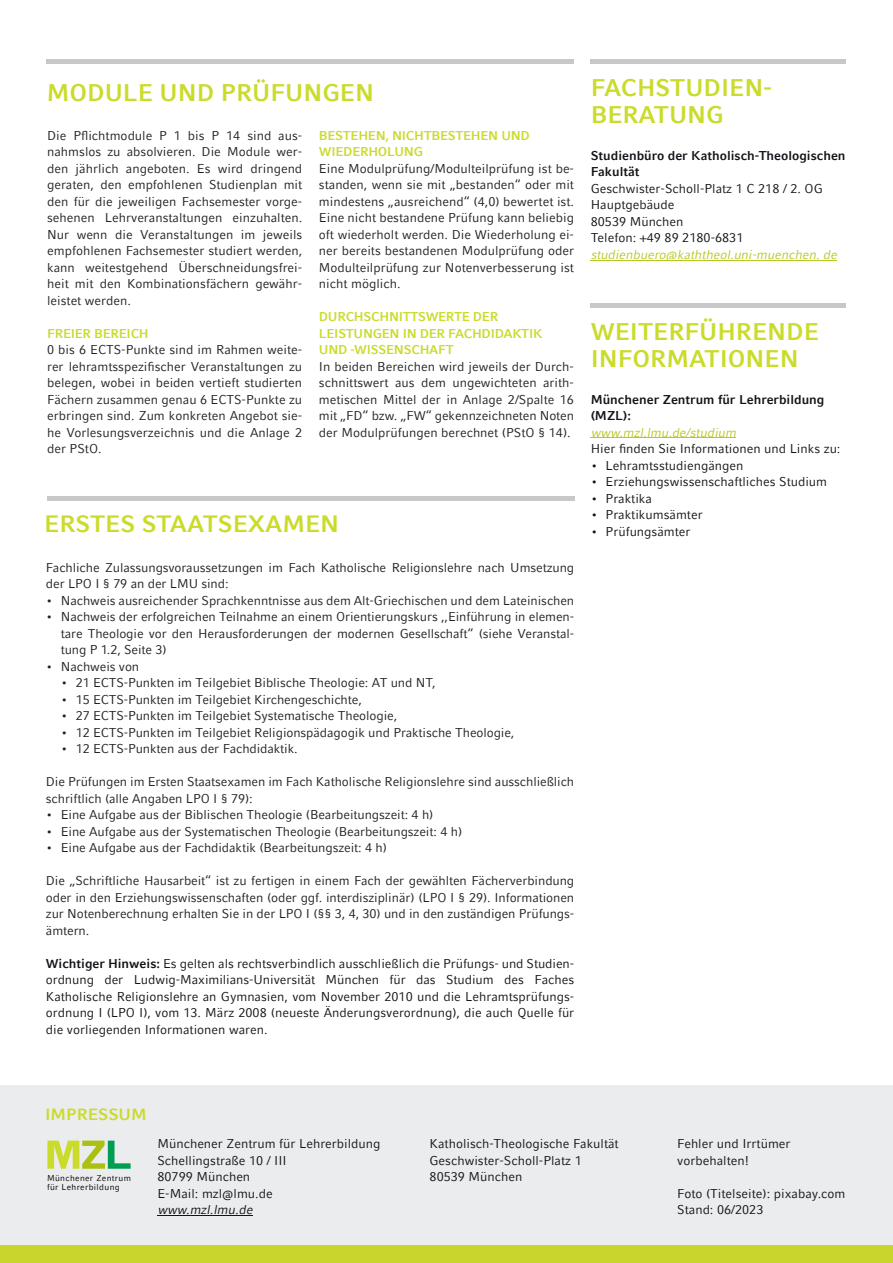
<style>
.page{position:relative;width:893px;height:1263px;background:#fff}
.page>*{position:absolute;margin:0;border:0;box-sizing:border-box;transform-origin:0 0}
.t1{font:700 24px/27px "LMU Compatil Fact";color:#cadb2a}
.t2{font:700 23.55px "LMU Compatil Fact";color:#cadb2a}
.t3{font:700 16.2px "LMU Compatil Fact";color:#cadb2a}
.t4{font:12.75px/16.5px "LMU Compatil Fact";letter-spacing:-.01em;color:#231f20;text-align:justify}
.t5{font:12.75px/16.5px "LMU Compatil Fact";color:#111418}
.t6{font:700 12.75px/16.5px "LMU Compatil Fact";letter-spacing:-.02em;color:#cadb2a}
.t7{font:700 12.75px/16.5px "LMU Compatil Fact";color:#111418}
.t8{font:italic 12.75px "LMU Compatil Fact";color:#b8c822}
.t9{font:italic 12.75px "LMU Compatil Fact";color:#111418}
.t10{font:8.4px/9.4px "LMU Compatil Fact";letter-spacing:.04em;color:#000}
.s1{font-weight:700}
</style>
<div class="page">
<div style="left:0;top:1086px;width:893px;height:177px;background:#ebecee"></div>
<div style="left:0;top:1245px;width:893px;height:18px;background:#c9d42d"></div>
<svg style="left:47px;top:1140px;width:84px;height:29px"></svg>
<hr style="left:157px;top:1215px;width:96px;height:1px;background:#111418">
<div style="left:591px;top:303px;width:255px;height:5px;background:#c6c8ca"></div>
<hr style="left:591px;top:438px;width:145px;height:1px;background:#b8c822">
<hr style="left:591px;top:60px;width:255px;height:4px;background:#c6c8ca">
<hr style="left:591px;top:260px;width:246px;height:1px;background:#b8c822">
<div style="left:47px;top:496px;width:527px;height:5px;background:#c6c8ca"></div>
<hr style="left:47px;top:60px;width:527px;height:4px;background:#c6c8ca">
<h1 class="t1" style="left:47px;top:81px;width:329px">MODULE UND PRÜFUNGEN</h1>
<p class="t4" style="left:47px;top:128px;width:257px">Die Pflichtmodule P 1 bis P 14 sind aus&shy;nahmslos zu absolvieren. Die Module wer&shy;den jährlich angeboten. Es wird dringend geraten, den empfohlenen Studienplan mit den für die jeweiligen Fachsemester vorge&shy;sehenen Lehrveranstaltungen einzuhalten.<br>Nur wenn die Veranstaltungen im jeweils empfohlenen Fachsemester studiert werden, kann weitestgehend Überschneidungsfrei&shy;heit mit den Kombinationsfächern gewähr&shy;leistet werden.</p>
<p class="t6" style="left:47px;top:326px;width:103px">FREIER BEREICH</p>
<p class="t4" style="left:47px;top:343px;width:257px">0 bis 6 ECTS-Punkte sind im Rahmen weite&shy;rer lehramtsspezifischer Veranstaltungen zu belegen, wobei in beiden vertieft studierten Fächern zusammen genau 6 ECTS-Punkte zu erbringen sind. Zum konkreten Angebot sie&shy;he Vorlesungsverzeichnis und die Anlage 2 der PStO.</p>
<p class="t6" style="left:319px;top:128px;width:212px">BESTEHEN, NICHTBESTEHEN UND<br>WIEDERHOLUNG</p>
<p class="t4" style="left:319px;top:161px;width:257px">Eine Modulprüfung/Modulteilprüfung ist be&shy;standen, wenn sie mit „bestanden“ oder mit mindestens „ausreichend“ (4,0) bewertet ist.<br>Eine nicht bestandene Prüfung kann beliebig oft wiederholt werden. Die Wiederholung ei&shy;ner bereits bestandenen Modulprüfung oder Modulteilprüfung zur Notenverbesserung ist nicht möglich.</p>
<p class="t6" style="left:319px;top:310px;width:225px">DURCHSCHNITTSWERTE DER<br>LEISTUNGEN IN DER FACHDIDAKTIK<br>UND -WISSENSCHAFT</p>
<p class="t4" style="left:319px;top:359px;width:257px">In beiden Bereichen wird jeweils der Durch&shy;schnittswert aus dem ungewichteten arith&shy;metischen Mittel der in Anlage 2/Spalte 16 mit „FD“ bzw. „FW“ gekennzeichneten Noten der Modulprüfungen berechnet (PStO § 14).</p>
<h2 class="t2" style="left:44px;top:515px;width:296px">ERSTES STAATSEXAMEN</h2>
<p class="t4" style="left:46px;top:560px;width:530px">Fachliche Zulassungsvoraussetzungen im Fach Katholische Religionslehre nach Umsetzung der LPO I § 79 an der LMU sind:</p>
<p class="t4" style="left:46px;top:593px;width:530px">• Nachweis ausreichender Sprachkenntnisse aus dem Alt-Griechischen und dem Lateinischen</p>
<p class="t4" style="left:61px;top:609px;width:515px;text-indent:-15px">• Nachweis der erfolgreichen Teilnahme an einem Orientierungskurs ,,Einführung in elemen&shy;tare Theologie vor den Herausforderungen der modernen Gesellschaft“ (siehe Veranstal&shy;tung P 1.2, Seite 3)</p>
<p class="t4" style="left:46px;top:659px;width:95px">• Nachweis von</p>
<p class="t4" style="left:61px;top:675px;width:376px">• 21 ECTS-Punkten im Teilgebiet Biblische Theologie: AT und NT,</p>
<p class="t4" style="left:61px;top:692px;width:303px">• 15 ECTS-Punkten im Teilgebiet Kirchengeschichte,</p>
<p class="t4" style="left:61px;top:708px;width:338px">• 27 ECTS-Punkten im Teilgebiet Systematische Theologie,</p>
<p class="t4" style="left:61px;top:725px;width:455px">• 12 ECTS-Punkten im Teilgebiet Religionspädagogik und Praktische Theologie,</p>
<p class="t4" style="left:61px;top:741px;width:238px">• 12 ECTS-Punkten aus der Fachdidaktik.</p>
<p class="t4" style="left:46px;top:774px;width:530px">Die Prüfungen im Ersten Staatsexamen im Fach Katholische Religionslehre sind ausschließlich schriftlich (alle Angaben LPO I § 79):</p>
<p class="t4" style="left:46px;top:807px;width:389px">• Eine Aufgabe aus der Biblischen Theologie (Bearbeitungszeit: 4 h)</p>
<p class="t4" style="left:46px;top:824px;width:418px">• Eine Aufgabe aus der Systematischen Theologie (Bearbeitungszeit: 4 h)</p>
<p class="t4" style="left:46px;top:840px;width:343px">• Eine Aufgabe aus der Fachdidaktik (Bearbeitungszeit: 4 h)</p>
<p class="t4" style="left:46px;top:873px;width:530px">Die „Schriftliche Hausarbeit“ ist zu fertigen in einem Fach der gewählten Fächerverbindung oder in den Erziehungswissenschaften (oder ggf. interdisziplinär) (LPO I § 29). Informationen zur Notenberechnung erhalten Sie in der LPO I (§§ 3, 4, 30) und in den zuständigen Prüfungs&shy;ämtern.</p>
<p class="t5" style="left:46px;top:956px;width:530px;text-align:justify"><span class="s1">Wichtiger Hinweis:</span> Es gelten als rechtsverbindlich ausschließlich die Prüfungs- und Studien&shy;ordnung der Ludwig-Maximilians-Universität München für das Studium des Faches Katholische Religionslehre an Gymnasien, vom November 2010 und die Lehramtsprüfungs&shy;ordnung I (LPO I), vom 13. März 2008 (neueste Änderungsverordnung), die auch Quelle für die vorliegenden Informationen waren.</p>
<h1 class="t1" style="left:591px;top:76px;width:182px">FACHSTUDIEN-<br>BERATUNG</h1>
<p class="t7" style="left:591px;top:148px;width:256px">Studienbüro der Katholisch-Theologischen<br>Fakultät</p>
<p class="t5" style="left:591px;top:181px;width:234px">Geschwister-Scholl-Platz 1 C 218 / 2. OG<br>Hauptgebäude<br>80539 München<br>Telefon: +49 89 2180-6831</p>
<p class="t8" style="left:591px;top:249px;width:248px">studienbuero@kaththeol.uni-muenchen. de</p>
<h1 class="t1" style="left:591px;top:320px;width:230px">WEITERFÜHRENDE<br>INFORMATIONEN</h1>
<p class="t7" style="left:591px;top:392px;width:235px">Münchener Zentrum für Lehrerbildung (MZL):</p>
<p class="t8" style="left:591px;top:427px;width:147px">www.mzl.lmu.de/studium</p>
<p class="t5" style="left:591px;top:442px;width:251px">Hier finden Sie Informationen und Links zu:</p>
<p class="t5" style="left:591px;top:458px;width:154px">• Lehramtsstudiengängen</p>
<p class="t5" style="left:591px;top:475px;width:238px">• Erziehungswissenschaftliches Studium</p>
<p class="t5" style="left:591px;top:491px;width:63px">• Praktika</p>
<p class="t5" style="left:591px;top:508px;width:113px">• Praktikumsämter</p>
<p class="t5" style="left:591px;top:524px;width:101px">• Prüfungsämter</p>
<p class="t3" style="left:45px;top:1108px;width:103px">IMPRESSUM</p>
<p class="t10" style="left:47px;top:1174px;width:86px">Münchener Zentrum für Lehrerbildung</p>
<p class="t5" style="left:157px;top:1137px;width:225px">Münchener Zentrum für Lehrerbildung<br>Schellingstraße 10 / III<br>80799 München<br>E-Mail: mzl@lmu.de</p>
<p class="t9" style="left:157px;top:1205px;width:97px">www.mzl.lmu.de</p>
<p class="t5" style="left:430px;top:1137px;width:191px">Katholisch-Theologische Fakultät<br>Geschwister-Scholl-Platz 1<br>80539 München</p>
<p class="t5" style="left:677px;top:1137px;width:115px">Fehler und Irrtümer vorbehalten!</p>
<p class="t5" style="left:677px;top:1186px;width:170px">Foto (Titelseite): pixabay.com<br>Stand: 06/2023</p>
</div>
